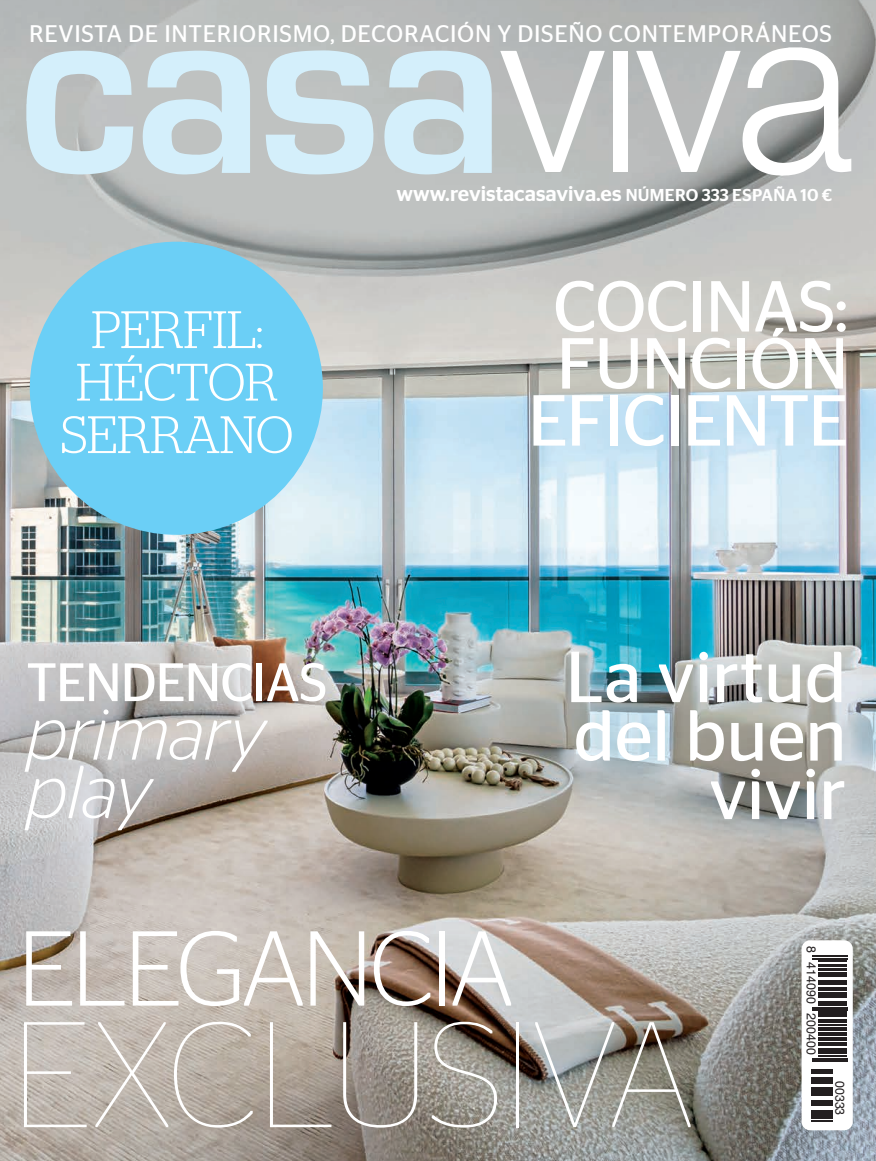
<style>
.page{position:relative;width:876px;height:1161px;background:#fff}
.page>*{position:absolute;margin:0;border:0;box-sizing:border-box;transform-origin:0 0}
.t1{font:100 150px "Stag Sans";letter-spacing:-.025em;color:#fff}
.t2{font:300 106.2px "Stag Sans";letter-spacing:-.045em;color:#fff}
.t3{font:italic 300 75px/58.5px "Stag Sans";letter-spacing:-.01em;color:#fff}
.t4{font:72px/57px "Stag Sans";letter-spacing:-.02em;color:#fff;text-align:center}
.t5{font:72px/58.5px "Stag Sans";color:#fff;text-align:right}
.t6{font:54px "Stag Sans";letter-spacing:-.02em;color:#fff}
.t7{font:300 52.5px/52.5px "Stag";letter-spacing:-.01em;color:#fff;text-align:center}
.t8{font:24px "Stag Sans";letter-spacing:.03em;color:#fff}
.t9{font:500 20.85px "Stag Sans";color:#fff}
.t10{font:12.75px "Helvetica";color:#231f20}
.s1{font-size:17.25px}
</style>
<div class="page">
<img style="left:0;top:0;width:876px;height:1161px">
<svg style="left:26px;top:51px;width:107px;height:124px;background:#c9d9df"></svg>
<svg style="left:143px;top:51px;width:107px;height:124px;background:#ccdfe6"></svg>
<svg style="left:384px;top:51px;width:108px;height:123px;background:#cbdde4"></svg>
<svg style="left:266px;top:50px;width:108px;height:124px;background:#cbdde4"></svg>
<svg style="left:500px;top:51px;width:105px;height:121px"></svg>
<svg style="left:636px;top:47px;width:215px;height:129px"></svg>
<div style="left:613px;top:51px;width:15px;height:121px;background:#fff"></div>
<div style="left:801px;top:940px;width:52px;height:190px;background:#fff;border-radius:9px"></div>
<svg style="left:811px;top:955px;width:36px;height:167px"></svg>
<hr style="left:812px;top:956px;width:35px;height:1px;background:#231f20">
<hr style="left:812px;top:958px;width:35px;height:1px;background:#231f20">
<svg style="left:818px;top:960px;width:29px;height:1px"></svg>
<hr style="left:818px;top:965px;width:29px;height:2px;background:#231f20">
<hr style="left:818px;top:968px;width:29px;height:2px;background:#231f20">
<hr style="left:818px;top:972px;width:29px;height:3px;background:#231f20">
<svg style="left:818px;top:976px;width:29px;height:1px"></svg>
<hr style="left:818px;top:980px;width:29px;height:2px;background:#231f20">
<hr style="left:818px;top:983px;width:29px;height:2px;background:#231f20">
<hr style="left:818px;top:987px;width:29px;height:3px;background:#231f20">
<svg style="left:818px;top:992px;width:29px;height:1px"></svg>
<hr style="left:818px;top:995px;width:29px;height:3px;background:#231f20">
<hr style="left:818px;top:1001px;width:29px;height:2px;background:#231f20">
<svg style="left:818px;top:1005px;width:29px;height:1px"></svg>
<hr style="left:812px;top:1007px;width:35px;height:1px;background:#231f20">
<hr style="left:812px;top:1009px;width:35px;height:1px;background:#231f20">
<hr style="left:818px;top:1011px;width:29px;height:3px;background:#231f20">
<hr style="left:818px;top:1015px;width:29px;height:2px;background:#231f20">
<hr style="left:818px;top:1019px;width:29px;height:3px;background:#231f20">
<svg style="left:818px;top:1025px;width:29px;height:1px"></svg>
<hr style="left:818px;top:1027px;width:29px;height:3px;background:#231f20">
<svg style="left:818px;top:1032px;width:29px;height:4px"></svg>
<hr style="left:818px;top:1037px;width:29px;height:3px;background:#231f20">
<hr style="left:818px;top:1042px;width:29px;height:4px;background:#231f20">
<svg style="left:818px;top:1048px;width:29px;height:1px"></svg>
<hr style="left:818px;top:1050px;width:29px;height:3px;background:#231f20">
<svg style="left:818px;top:1056px;width:29px;height:1px"></svg>
<hr style="left:812px;top:1058px;width:35px;height:1px;background:#231f20">
<hr style="left:812px;top:1060px;width:35px;height:1px;background:#231f20">
<svg style="left:812px;top:1069px;width:21px;height:1px"></svg>
<hr style="left:812px;top:1071px;width:21px;height:2px;background:#231f20">
<hr style="left:812px;top:1077px;width:21px;height:2px;background:#231f20">
<svg style="left:812px;top:1080px;width:21px;height:3px"></svg>
<hr style="left:812px;top:1087px;width:21px;height:2px;background:#231f20">
<svg style="left:812px;top:1090px;width:21px;height:23px"></svg>
<hr style="left:812px;top:1115px;width:21px;height:4px;background:#231f20">
<svg style="left:812px;top:1120px;width:21px;height:1px"></svg>
<div style="left:30px;top:242px;width:293px;height:293px;background:#6bcff6;border-radius:50%"></div>
<p class="t8" style="left:29px;top:20px;width:804px">REVISTA DE INTERIORISMO, DECORACIÓN Y DISEÑO CONTEMPORÁNEOS</p>
<h3 class="t7" style="left:60px;top:303px;width:235px">PERFIL:<br>HÉCTOR<br>SERRANO</h3>
<p class="t9" style="left:397px;top:182px;width:437px">www.revistacasaviva.es <span class="s1">NÚMERO 333 ESPAÑA 10 €</span></p>
<h3 class="t4" style="left:528px;top:277px;width:322px">COCINAS:<br>FUNCIÓN<br>EFICIENTE</h3>
<h3 class="t6" style="left:26px;top:652px;width:302px">TENDENCIAS</h3>
<h3 class="t3" style="left:26px;top:703px;width:241px">primary play</h3>
<h3 class="t5" style="left:566px;top:647px;width:282px">La virtud del buen vivir</h3>
<h2 class="t2" style="left:17px;top:910px;width:499px">ELEGANCIA</h2>
<h1 class="t1" style="left:9px;top:992px;width:688px">EXCLUSIVA</h1>
<p class="t10" style="left:821px;top:946px;width:110px;rotate:90deg">8 414090 200400</p>
<p class="t10" style="left:850px;top:1081px;width:36px;rotate:90deg">00333</p>
</div>
